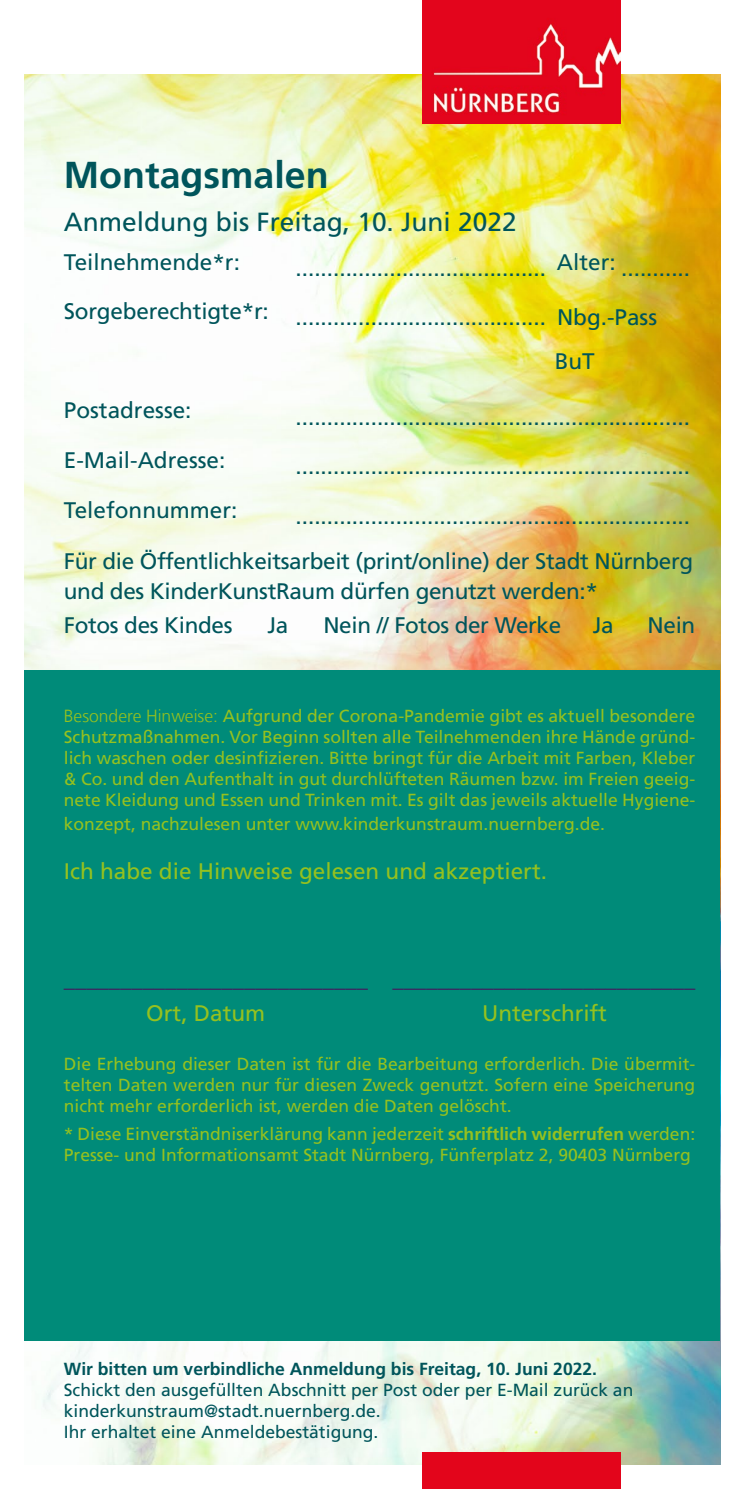
<style>
.page{position:relative;width:745px;height:1489px;background:#fff}
.page>*{position:absolute;margin:0;border:0;box-sizing:border-box;transform-origin:0 0}
.t1{font:700 37.5px "Frutiger LT Com";color:#00555b}
.t2{font:26.25px "Frutiger LT Com";color:#00555b}
.t3{font:22.5px/43.2px "Frutiger LT Com";letter-spacing:-.015em;color:#00555b}
.t4{font:22.5px "Frutiger LT Com";color:#95c11f}
.t5{font:22.5px "Frutiger LT Com";color:#44195e}
.t6{font:17.5px/21px "Frutiger LT Com";color:#95c11f;text-align:justify}
.t7{font:17.5px/21px "Frutiger LT Com";color:#00555b}
.t8{font:700 17.5px "Frutiger LT Com";color:#00555b}
.s1{font-weight:300}
.s2{font-weight:700}
</style>
<div class="page">
<img style="left:25px;top:74px;width:694px;height:1389px">
<div style="left:25px;top:670px;width:694px;height:669px;background:#008b79"></div>
<div style="left:422px;top:1452px;width:198px;height:36px;background:#e3051b"></div>
<img style="left:422px;top:0;width:198px;height:123px">
<h1 class="t1" style="left:64px;top:153px;width:266px">Montagsmalen</h1>
<h2 class="t2" style="left:64px;top:207px;width:454px">Anmeldung bis Freitag, 10. Juni 2022</h2>
<p class="t3" style="left:64px;top:240px;width:177px">Teilnehmende*r:</p>
<p class="t3" style="left:295px;top:246px;width:396px">........................................ Alter: ...........</p>
<p class="t3" style="left:554px;top:296px;width:104px;text-indent:-490px">Sorgeberechtigte*r: ........................................ Nbg.-Pass<br>BuT</p>
<p class="t3" style="left:64px;top:389px;width:129px">Postadresse:</p>
<p class="t3" style="left:295px;top:395px;width:396px">...............................................................</p>
<p class="t3" style="left:64px;top:438px;width:163px">E-Mail-Adresse:</p>
<p class="t3" style="left:295px;top:445px;width:396px">...............................................................</p>
<p class="t3" style="left:64px;top:488px;width:175px">Telefonnummer:</p>
<p class="t3" style="left:64px;top:493px;width:630px;line-height:45px;text-align:right">...............................................................<br>Für die Öffentlichkeitsarbeit (print/online) der Stadt Nürnberg</p>
<p class="t3" style="left:64px;top:574px;width:535px;line-height:33.5px">und des KinderKunstRaum dürfen genutzt werden:*<br>Fotos des Kindes</p>
<p class="t3" style="left:267px;top:603px;width:22px">Ja</p>
<p class="t3" style="left:323px;top:603px;width:239px">Nein // Fotos der Werke</p>
<p class="t3" style="left:592px;top:603px;width:22px">Ja</p>
<p class="t3" style="left:647px;top:603px;width:49px">Nein</p>
<p class="t6" style="left:64px;top:705px;width:632px"><span class="s1">Besondere Hinweise:</span> Aufgrund der Corona-Pandemie gibt es aktuell besondere Schutzmaßnahmen. Vor Beginn sollten alle Teilnehmenden ihre Hände gründ&shy;lich waschen oder desinfizieren. Bitte bringt für die Arbeit mit Farben, Kleber &amp; Co. und den Aufenthalt in gut durchlüfteten Räumen bzw. im Freien geeig&shy;nete Kleidung und Essen und Trinken mit. Es gilt das jeweils aktuelle Hygiene-</p>
<p class="t6" style="left:64px;top:813px;width:542px">konzept, nachzulesen unter www.kinderkunstraum.nuernberg.de.</p>
<p class="t4" style="left:64px;top:857px;width:484px">Ich habe die Hinweise gelesen und akzeptiert.</p>
<p class="t5" style="left:64px;top:965px;width:632px">___________________________ ___________________________</p>
<p class="t4" style="left:146px;top:999px;width:120px">Ort, Datum</p>
<p class="t4" style="left:482px;top:999px;width:126px">Unterschrift</p>
<p class="t6" style="left:64px;top:1053px;width:632px">Die Erhebung dieser Daten ist für die Bearbeitung erforderlich. Die übermit&shy;telten Daten werden nur für diesen Zweck genutzt. Sofern eine Speicherung nicht mehr erforderlich ist, werden die Daten gelöscht.</p>
<p class="t6" style="left:64px;top:1123px;width:632px">* Diese Einverständniserklärung kann jederzeit <span class="s2">schriftlich widerrufen</span> werden:<br>Presse- und Informationsamt Stadt Nürnberg, Fünferplatz 2, 90403 Nürnberg</p>
<p class="t8" style="left:64px;top:1357px;width:534px">Wir bitten um verbindliche Anmeldung bis Freitag, 10. Juni 2022.</p>
<p class="t7" style="left:64px;top:1378px;width:570px">Schickt den ausgefüllten Abschnitt per Post oder per E-Mail zurück an kinderkunstraum@stadt.nuernberg.de.<br>Ihr erhaltet eine Anmeldebestätigung.</p>
</div>
